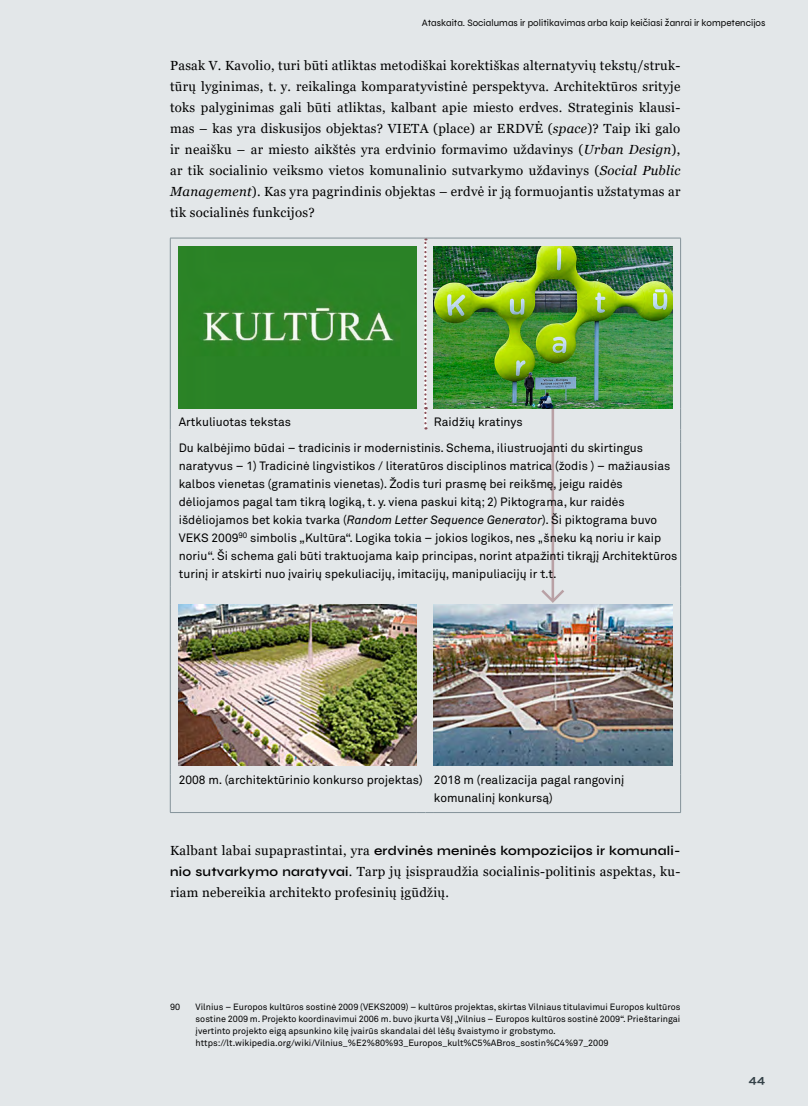
<style>
.page{position:relative;width:808px;height:1106px;background:#e3e7e9}
.page>*{position:absolute;margin:0;border:0;box-sizing:border-box;transform-origin:0 0}
.t1{font:13.2px/21px "Georgia";letter-spacing:.02em;color:#000;text-align:justify}
.t2{font:600 13.2px "Syne";letter-spacing:.02em;color:#000}
.t3{font:12px/18px "Akkurat Pro";color:#000}
.t4{font:700 12px "Syne";color:#354248}
.t5{font:9.75px "Syne";letter-spacing:.005em;color:#000}
.t6{font:9px/12px "Akkurat Pro";color:#000}
.s1{font-style:italic}
.s2{font-family:"Georgia";font-weight:400}
.s3{font-family:"Syne";font-weight:600}
</style>
<div class="page">
<hr style="left:170px;top:238px;width:247px;height:1px;background:#849299">
<hr style="left:170px;top:238px;width:1px;height:170px;background:#849299">
<svg style="left:417px;top:238px;width:17px;height:191px"></svg>
<hr style="left:434px;top:238px;width:247px;height:1px;background:#849299">
<hr style="left:680px;top:238px;width:1px;height:170px;background:#849299">
<svg style="left:170px;top:408px;width:1px;height:34px"></svg>
<svg style="left:680px;top:408px;width:1px;height:34px"></svg>
<hr style="left:170px;top:442px;width:1px;height:144px;background:#849299">
<hr style="left:680px;top:442px;width:1px;height:144px;background:#849299">
<svg style="left:170px;top:586px;width:1px;height:18px"></svg>
<svg style="left:680px;top:586px;width:1px;height:18px"></svg>
<hr style="left:170px;top:604px;width:1px;height:170px;background:#849299">
<hr style="left:680px;top:604px;width:1px;height:170px;background:#849299">
<hr style="left:170px;top:774px;width:1px;height:38px;background:#849299">
<hr style="left:680px;top:774px;width:1px;height:38px;background:#849299">
<hr style="left:170px;top:812px;width:247px;height:1px;background:#849299">
<svg style="left:417px;top:812px;width:17px;height:1px"></svg>
<hr style="left:434px;top:812px;width:247px;height:1px;background:#849299">
<img style="left:179px;top:246px;width:238px;height:162px">
<img style="left:434px;top:246px;width:238px;height:162px">
<img style="left:179px;top:604px;width:238px;height:161px">
<img style="left:434px;top:604px;width:238px;height:161px">
<svg style="left:541px;top:408px;width:23px;height:195px"></svg>
<p class="t5" style="left:422px;top:17px;width:345px">Ataskaita. Socialumas ir politikavimas arba kaip keičiasi žanrai ir kompetencijos</p>
<p class="t1" style="left:170px;top:55px;width:512px">Pasak V. Kavolio, turi būti atliktas metodiškai korektiškas alternatyvių tekstų/struk&shy;tūrų lyginimas, t. y. reikalinga komparatyvistinė perspektyva. Architektūros srityje toks palyginimas gali būti atliktas, kalbant apie miesto erdves. Strateginis klausi&shy;mas – kas yra diskusijos objektas? VIETA (place) ar ERDVĖ (<span class="s1">space</span>)? Taip iki galo ir neaišku – ar miesto aikštės yra erdvinio formavimo uždavinys (<span class="s1">Urban Design</span>), ar tik socialinio veiksmo vietos komunalinio sutvarkymo uždavinys (<span class="s1">Social Public Management</span>). Kas yra pagrindinis objektas – erdvė ir ją formuojantis užstatymas ar tik socialinės funkcijos?</p>
<p class="t3" style="left:179px;top:409px;width:466px;line-height:25.5px;text-indent:255px">Raidžių kratinys<br>Du kalbėjimo būdai – tradicinis ir modernistinis. Schema, iliustruojanti du skirtingus</p>
<p class="t3" style="left:179px;top:457px;width:500px">naratyvus – 1) Tradicinė lingvistikos / literatūros disciplinos matrica (žodis ) – mažiausias kalbos vienetas (gramatinis vienetas). Žodis turi prasmę bei reikšmę, jeigu raidės dėliojamos pagal tam tikrą logiką, t. y. viena paskui kitą; 2) Piktograma, kur raidės išdėliojamos bet kokia tvarka (<span class="s1">Random Letter Sequence Generator</span>). Ši piktograma buvo VEKS 2009<sup>90</sup> simbolis „Kultūra“. Logika tokia – jokios logikos, nes „šneku ką noriu ir kaip noriu“. Ši schema gali būti traktuojama kaip principas, norint atpažinti tikrąjį Architektūros turinį ir atskirti nuo įvairių spekuliacijų, imitacijų, manipuliacijų ir t.t.</p>
<p class="t3" style="left:179px;top:413px;width:114px">Artkuliuotas tekstas</p>
<p class="t3" style="left:434px;top:770px;width:192px;text-indent:-255px">2008 m. (architektūrinio konkurso projektas) 2018 m (realizacija pagal rangovinį komunalinį konkursą)</p>
<p class="t2" style="left:170px;top:842px;width:512px"><span class="s2">Kalbant labai supaprastintai, yra</span> erdvinės meninės kompozicijos ir komunali-</p>
<p class="t1" style="left:170px;top:861px;width:512px"><span class="s3">nio sutvarkymo naratyvai</span>. Tarp jų įsispraudžia socialinis-politinis aspektas, ku&shy;riam nebereikia architekto profesinių įgūdžių.</p>
<p class="t6" style="left:170px;top:1001px;width:12px">90</p>
<p class="t6" style="left:196px;top:1001px;width:486px">Vilnius – Europos kultūros sostinė 2009 (VEKS2009) – kultūros projektas, skirtas Vilniaus titulavimui Europos kultūros sostine 2009 m. Projekto koordinavimui 2006 m. buvo įkurta VšĮ „Vilnius – Europos kultūros sostinė 2009“. Prieštaringai įvertinto projekto eigą apsunkino kilę įvairūs skandalai dėl lėšų švaistymo ir grobstymo. https://lt.wikipedia.org/wiki/Vilnius_%E2%80%93_Europos_kult%C5%ABros_sostin%C4%97_2009</p>
<p class="t4" style="left:748px;top:1071px;width:19px">44</p>
</div>
